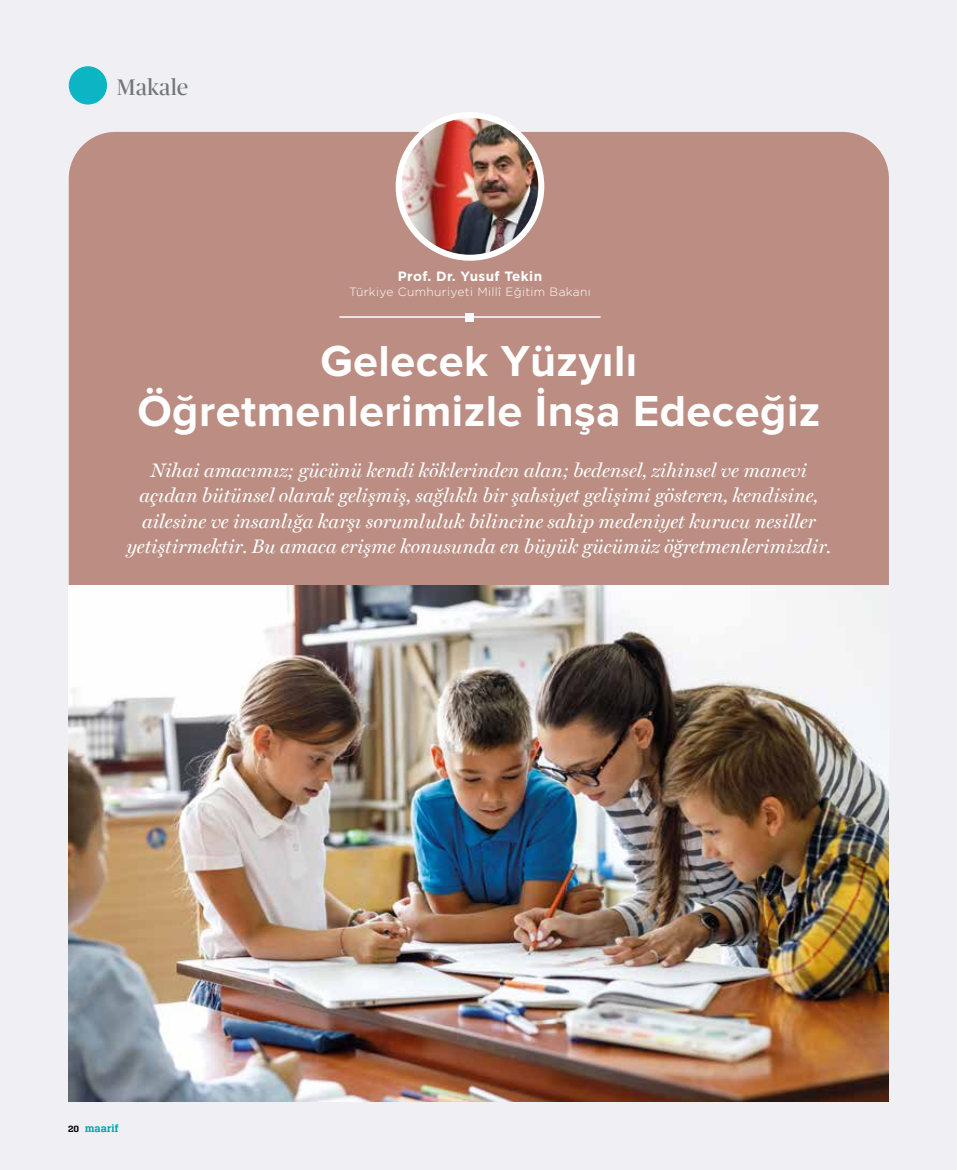
<style>
.page{position:relative;width:957px;height:1170px;background:#fff}
.page>*{position:absolute;margin:0;border:0;box-sizing:border-box;transform-origin:0 0}
.t1{font:700 45px/49.5px "Proxima Nova";letter-spacing:.01em;color:#fff;text-align:center}
.t2{font:22.5px "Publico Banner Web";letter-spacing:.025em;color:#737678}
.t3{font:italic 19.5px/25.5px "Miller Display";color:#fff;text-align:center}
.t4{font:700 13.5px "Gotham";letter-spacing:.03em;color:#fff}
.t5{font:300 12px "Gotham";letter-spacing:.03em;color:#fff}
.t6{font:600 10.5px "Brace Web";letter-spacing:.02em;color:#00a3b4}
.t7{font:600 9px "Brace Web";color:#000;scale:1.05 1}
</style>
<div class="page">
<div style="left:0;top:0;width:957px;height:1169px;background:#f0f0f4"></div>
<div style="left:69px;top:132px;width:820px;height:453px;background:#bc8e83"></div>
<img style="left:399px;top:115px;width:142px;height:143px;border-radius:71px">
<div style="left:396px;top:112px;width:148px;height:149px;border:6px solid #fff;border-radius:50%"></div>
<hr style="left:339px;top:316px;width:261px;height:2px;background:#fff">
<div style="left:466px;top:313px;width:8px;height:8px;background:#fff"></div>
<img style="left:68px;top:585px;width:821px;height:516px">
<div style="left:69px;top:66px;width:38px;height:38px;background:#0bb5c4;border-radius:50%"></div>
<p class="t2" style="left:117px;top:72px;width:73px">Makale</p>
<p class="t4" style="left:398px;top:267px;width:146px">Prof. Dr. Yusuf Tekin</p>
<p class="t5" style="left:349px;top:284px;width:243px">Türkiye Cumhuriyeti Millî Eğitim Bakanı</p>
<h1 class="t1" style="left:137px;top:338px;width:684px">Gelecek Yüzyılı<br>Öğretmenlerimizle İnşa Edeceğiz</h1>
<p class="t3" style="left:126px;top:457px;width:706px">Nihai amacımız; gücünü kendi köklerinden alan; bedensel, zihinsel ve manevi açıdan bütünsel olarak gelişmiş, sağlıklı bir şahsiyet gelişimi gösteren, kendisine, ailesine ve insanlığa karşı sorumluluk bilincine sahip medeniyet kurucu nesiller yetiştirmektir. Bu amaca erişme konusunda en büyük gücümüz öğretmenlerimizdir.</p>
<p class="t7" style="left:68px;top:1123px;width:12px">20</p>
<p class="t6" style="left:85px;top:1122px;width:35px">maarif</p>
</div>
